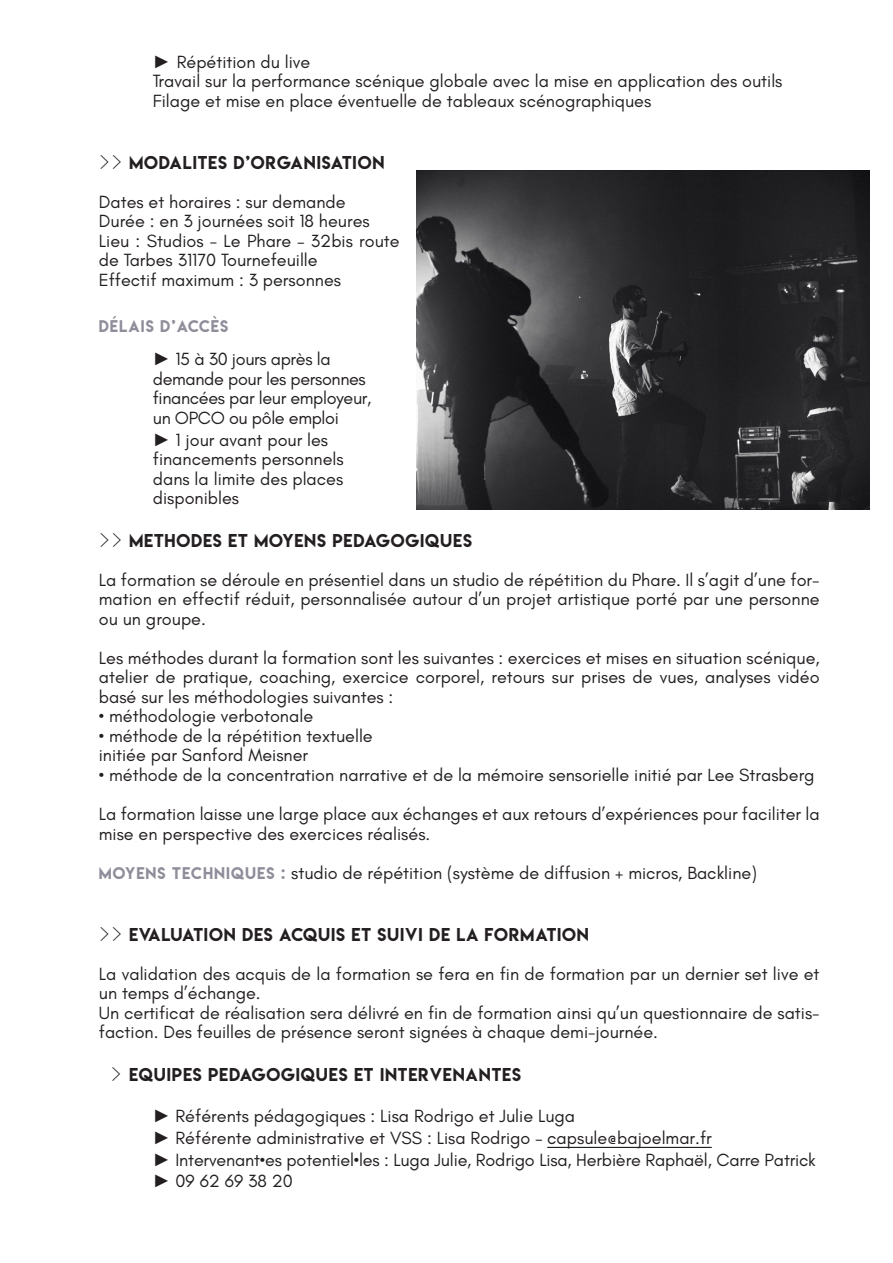
<style>
.page{position:relative;width:893px;height:1263px;background:#fff}
.page>*{position:absolute;margin:0;border:0;box-sizing:border-box;transform-origin:0 0}
.t1{font:18px/19.5px "Glacial Indifference";color:#231f20}
.t2{font:18px "Glacial Indifference";letter-spacing:-.02em;color:#231f20}
.t3{font:16.5px "Lemon Milk";letter-spacing:.05em;color:#231f20}
.t4{font:15px "Lemon Milk";letter-spacing:.07em;color:#8f8d9a}
.s1{font-family:"Arial";font-weight:900}
.s2{font-family:"Orator Std";font-size:19.5px}
.s3{font-family:"Lemon Milk";font-size:15px;color:#8f8d9a}
</style>
<div class="page">
<img style="left:417px;top:171px;width:453px;height:338px">
<hr style="left:547px;top:1147px;width:165px;height:1px;background:#231f20">
<p class="t1" style="left:153px;top:52px;width:159px"><span class="s1">►</span> Répétition du live</p>
<p class="t1" style="left:153px;top:71px;width:631px">Travail sur la performance scénique globale avec la mise en application des outils</p>
<p class="t1" style="left:153px;top:91px;width:500px">Filage et mise en place éventuelle de tableaux scénographiques</p>
<p class="t3" style="left:99px;top:151px;width:287px"><span class="s2">&gt;&gt;</span> MODALITES D’ORGANISATION</p>
<p class="t1" style="left:99px;top:192px;width:248px">Dates et horaires : sur demande</p>
<p class="t1" style="left:99px;top:212px;width:272px">Durée : en 3 journées soit 18 heures</p>
<p class="t1" style="left:99px;top:231px;width:302px">Lieu : Studios - Le Phare – 32bis route de Tarbes 31170 Tournefeuille</p>
<p class="t1" style="left:99px;top:270px;width:244px">Effectif maximum : 3 personnes</p>
<p class="t4" style="left:99px;top:316px;width:131px">DÉLAIS D’ACCÈS</p>
<p class="t2" style="left:153px;top:349px;width:179px"><span class="s1">►</span> 15 à 30 jours après la</p>
<p class="t2" style="left:153px;top:369px;width:214px">demande pour les personnes</p>
<p class="t2" style="left:153px;top:388px;width:220px">financées par leur employeur,</p>
<p class="t2" style="left:153px;top:408px;width:188px">un OPCO ou pôle emploi</p>
<p class="t1" style="left:153px;top:430px;width:177px"><span class="s1">►</span> 1 jour avant pour les</p>
<p class="t1" style="left:153px;top:449px;width:192px">financements personnels</p>
<p class="t1" style="left:153px;top:469px;width:192px">dans la limite des places</p>
<p class="t1" style="left:153px;top:488px;width:88px">disponibles</p>
<p class="t3" style="left:99px;top:529px;width:375px"><span class="s2">&gt;&gt;</span> METHODES ET MOYENS PEDAGOGIQUES</p>
<p class="t1" style="left:99px;top:570px;width:722px;text-align:justify">La formation se déroule en présentiel dans un studio de répétition du Phare. Il s’agit d’une for&shy;mation en effectif réduit, personnalisée autour d’un projet artistique porté par une personne ou un groupe.</p>
<p class="t1" style="left:99px;top:648px;width:722px;text-align:justify">Les méthodes durant la formation sont les suivantes : exercices et mises en situation scénique, atelier de pratique, coaching, exercice corporel, retours sur prises de vues, analyses vidéo basé sur les méthodologies suivantes :</p>
<p class="t1" style="left:99px;top:707px;width:216px">• méthodologie verbotonale</p>
<p class="t1" style="left:99px;top:726px;width:275px">• méthode de la répétition textuelle</p>
<p class="t1" style="left:99px;top:746px;width:211px">initiée par Sanford Meisner</p>
<p class="t1" style="left:99px;top:765px;width:717px">• méthode de la concentration narrative et de la mémoire sensorielle initié par Lee Strasberg</p>
<p class="t1" style="left:99px;top:804px;width:722px">La formation laisse une large place aux échanges et aux retours d’expériences pour faciliter la mise en perspective des exercices réalisés.</p>
<p class="t1" style="left:99px;top:863px;width:659px"><span class="s3">MOYENS TECHNIQUES :</span> studio de répétition (système de diffusion + micros, Backline)</p>
<p class="t3" style="left:99px;top:923px;width:492px"><span class="s2">&gt;&gt;</span> EVALUATION DES ACQUIS ET SUIVI DE LA FORMATION</p>
<p class="t1" style="left:99px;top:964px;width:722px">La validation des acquis de la formation se fera en fin de formation par un dernier set live et un temps d’échange.</p>
<p class="t1" style="left:99px;top:1003px;width:722px">Un certificat de réalisation sera délivré en fin de formation ainsi qu’un questionnaire de satis&shy;faction. Des feuilles de présence seront signées à chaque demi-journée.</p>
<p class="t3" style="left:111px;top:1063px;width:412px"><span class="s2">&gt;</span> EQUIPES PEDAGOGIQUES ET INTERVENANTES</p>
<p class="t1" style="left:153px;top:1106px;width:664px;line-height:21.6px"><span class="s1">►</span> Référents pédagogiques : Lisa Rodrigo et Julie Luga<br><span class="s1">►</span> Référente administrative et VSS : Lisa Rodrigo – capsule@bajoelmar.fr<br><span class="s1">►</span> Intervenant·es potentiel·les : Luga Julie, Rodrigo Lisa, Herbière Raphaël, Carre Patrick <span class="s1">►</span> 09 62 69 38 20</p>
</div>
